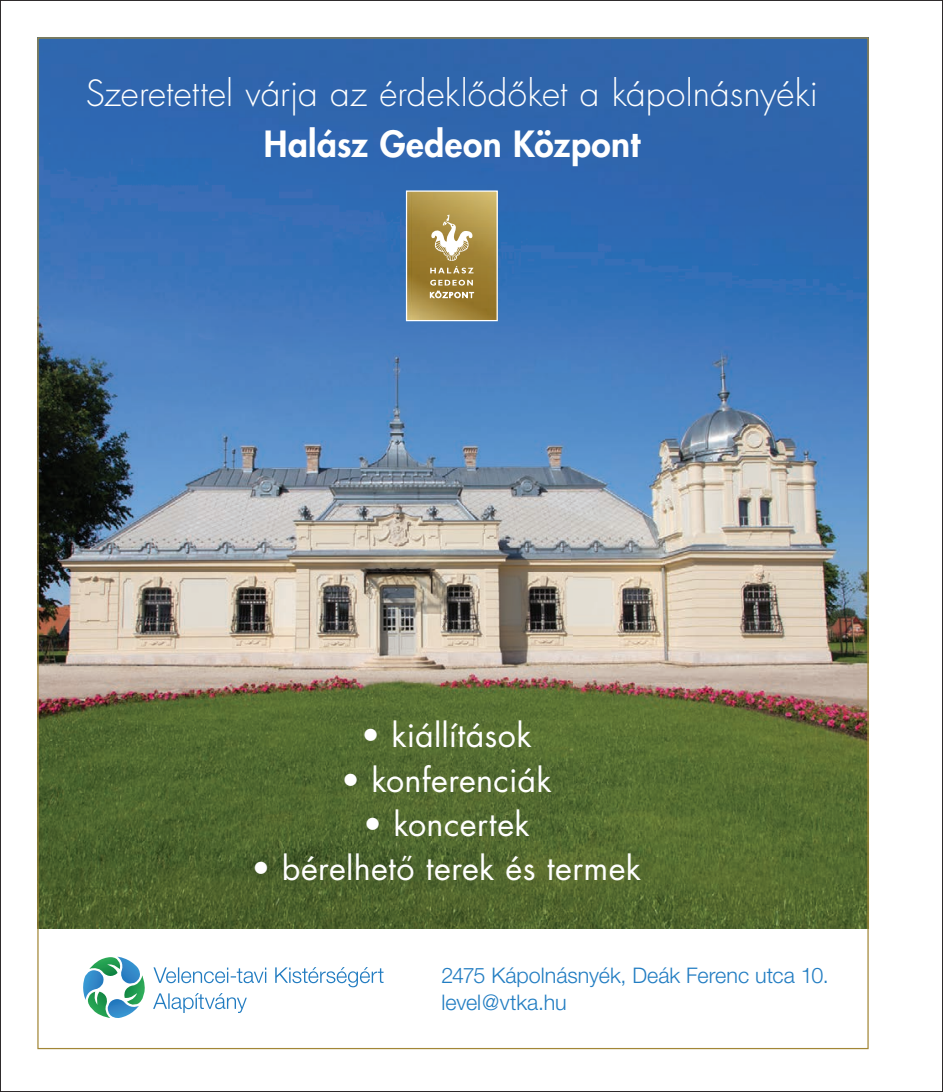
<style>
.page{position:relative;width:943px;height:1092px;background:#fff}
.page>*{position:absolute;margin:0;border:0;box-sizing:border-box;transform-origin:0 0}
.t1{font:300 35.18px "Futura CE";letter-spacing:.005em;color:#fff}
.t2{font:800 35.18px "Futura CE";letter-spacing:.015em;color:#fff}
.t3{font:32.2px "Futura CE";letter-spacing:.01em;color:#fff}
.t4{font:300 21.53px/26.4px "Helvetica Neue CE";color:#227dc2}
</style>
<div class="page">
<svg style="left:942px;top:0;width:1px;height:1091px"></svg>
<img style="left:39px;top:39px;width:827px;height:889px">
<svg style="left:153px;top:967px;width:230px;height:45px"></svg>
<img style="left:124px;top:975px;width:21px;height:28px">
<img style="left:89px;top:957px;width:28px;height:19px">
<img style="left:87px;top:994px;width:21px;height:23px">
<img style="left:117px;top:956px;width:24px;height:27px">
<img style="left:83px;top:970px;width:21px;height:29px">
<img style="left:108px;top:999px;width:31px;height:19px">
<img style="left:408px;top:192px;width:88px;height:127px">
<svg style="left:430px;top:280px;width:43px;height:18px"></svg>
<svg style="left:430px;top:214px;width:43px;height:59px"></svg>
<div style="left:406px;top:190px;width:92px;height:131px;border:1px solid #fff"></div>
<p class="t1" style="left:86px;top:73px;width:733px">Szeretettel várja az érdeklődőket a kápolnásnyéki</p>
<p class="t2" style="left:264px;top:125px;width:377px">Halász Gedeon Központ</p>
<p class="t3" style="left:361px;top:720px;width:172px">• kiállítások</p>
<p class="t3" style="left:341px;top:764px;width:212px">• konferenciák</p>
<p class="t3" style="left:363px;top:808px;width:168px">• koncertek</p>
<p class="t3" style="left:251px;top:853px;width:391px">• bérelhető terek és termek</p>
<p class="t4" style="left:441px;top:962px;width:389px">2475 Kápolnásnyék, Deák Ferenc utca 10. level@vtka.hu</p>
</div>
